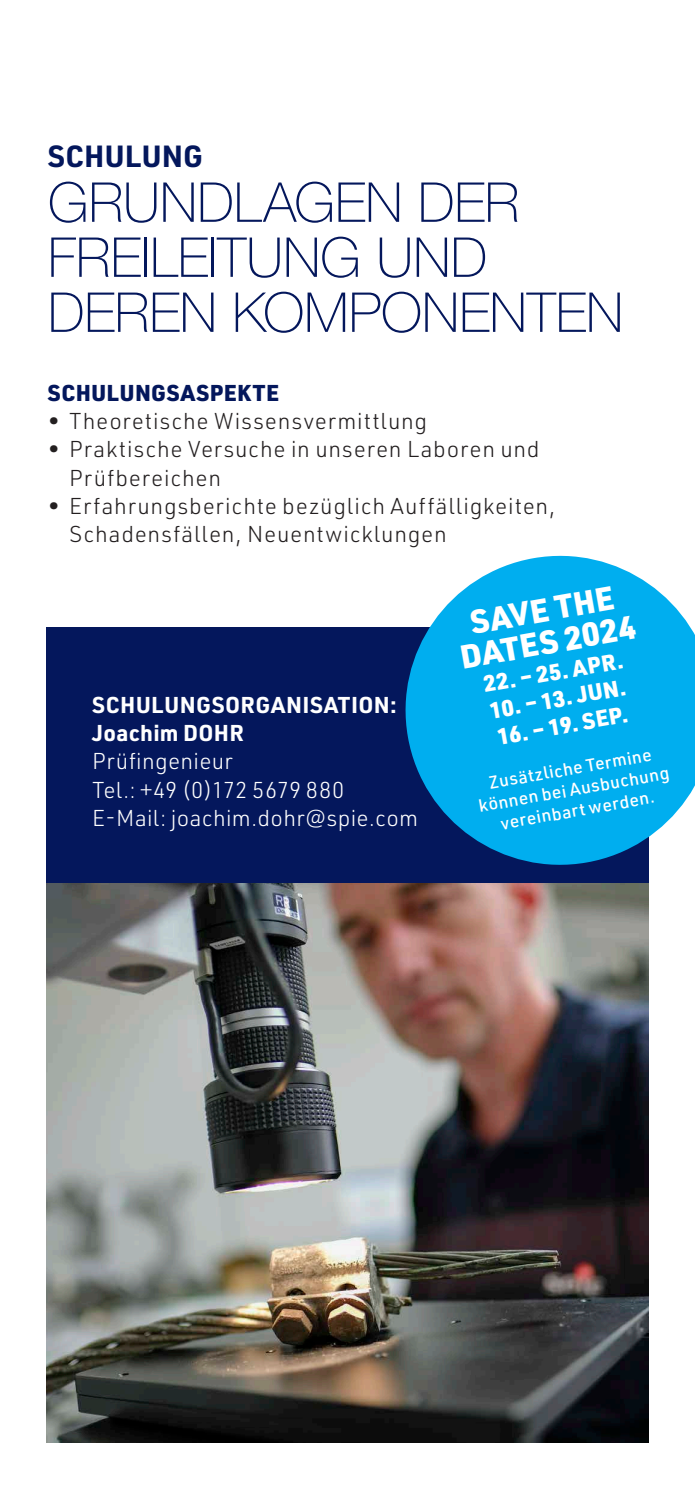
<style>
.page{position:relative;width:695px;height:1489px;background:#fff}
.page>*{position:absolute;margin:0;border:0;box-sizing:border-box;transform-origin:0 0}
.t1{font:100 55px/55px "Helvetica Neue LT Std";color:#04175c}
.t2{font:900 32.5px/32.5px "URWDIN";color:#fff;text-align:center}
.t3{font:700 30px "URWDIN";color:#04175c}
.t4{font:300 22.5px/28.2px "URWDIN";letter-spacing:.035em;color:#231f20}
.t5{font:300 22.5px/28.2px "URWDIN";letter-spacing:.015em;color:#fff}
.t6{font:700 22.5px/28.2px "URWDIN";letter-spacing:.015em;color:#fff}
.t7{font:900 22.5px "URWDIN";color:#fff}
.t8{font:900 22.5px "URWDIN";letter-spacing:.025em;color:#04175c}
.t9{font:500 17.5px/21px "URWDIN";color:#fff;text-align:center}
</style>
<div class="page">
<img style="left:46px;top:882px;width:602px;height:560px">
<div style="left:46px;top:627px;width:602px;height:255px;background:#04175c"></div>
<svg style="left:405px;top:555px;width:289px;height:322px;fill:#00aeef"></svg>
<h3 class="t3" style="left:48px;top:135px;width:157px">SCHULUNG</h3>
<h1 class="t1" style="left:48px;top:175px;width:577px">GRUNDLAGEN DER<br>FREILEITUNG UND<br>DEREN KOMPONENTEN</h1>
<p class="t8" style="left:48px;top:377px;width:233px">SCHULUNGSASPEKTE</p>
<p class="t4" style="left:48px;top:406px;width:381px">• Theoretische Wissensvermittlung</p>
<p class="t4" style="left:69px;top:434px;width:472px;text-indent:-21px">• Praktische Versuche in unseren Laboren und<br>Prüfbereichen</p>
<p class="t4" style="left:69px;top:491px;width:487px;text-indent:-21px">• Erfahrungsberichte bezüglich Auffälligkeiten,<br>Schadensfällen, Neuentwicklungen</p>
<p class="t6" style="left:92px;top:689px;width:306px">SCHULUNGSORGANISATION:<br>Joachim DOHR</p>
<p class="t5" style="left:92px;top:746px;width:327px">Prüfingenieur<br>Tel.: +49 (0)172 5679 880<br>E-Mail: joachim.dohr@spie.com</p>
<h2 class="t2" style="left:451px;top:608px;width:179px;rotate:-10deg">SAVE THE<br>DATES 2024</h2>
<p class="t7" style="left:481px;top:669px;width:143px;rotate:-10deg">22. – 25. APR.</p>
<p class="t7" style="left:487px;top:695px;width:139px;rotate:-10deg">10. – 13. JUN.</p>
<p class="t7" style="left:495px;top:721px;width:133px;rotate:-10deg">16. – 19. SEP.</p>
<p class="t9" style="left:473px;top:774px;width:194px;rotate:-10deg">Zusätzliche Termine können bei Ausbuchung vereinbart werden.</p>
</div>
